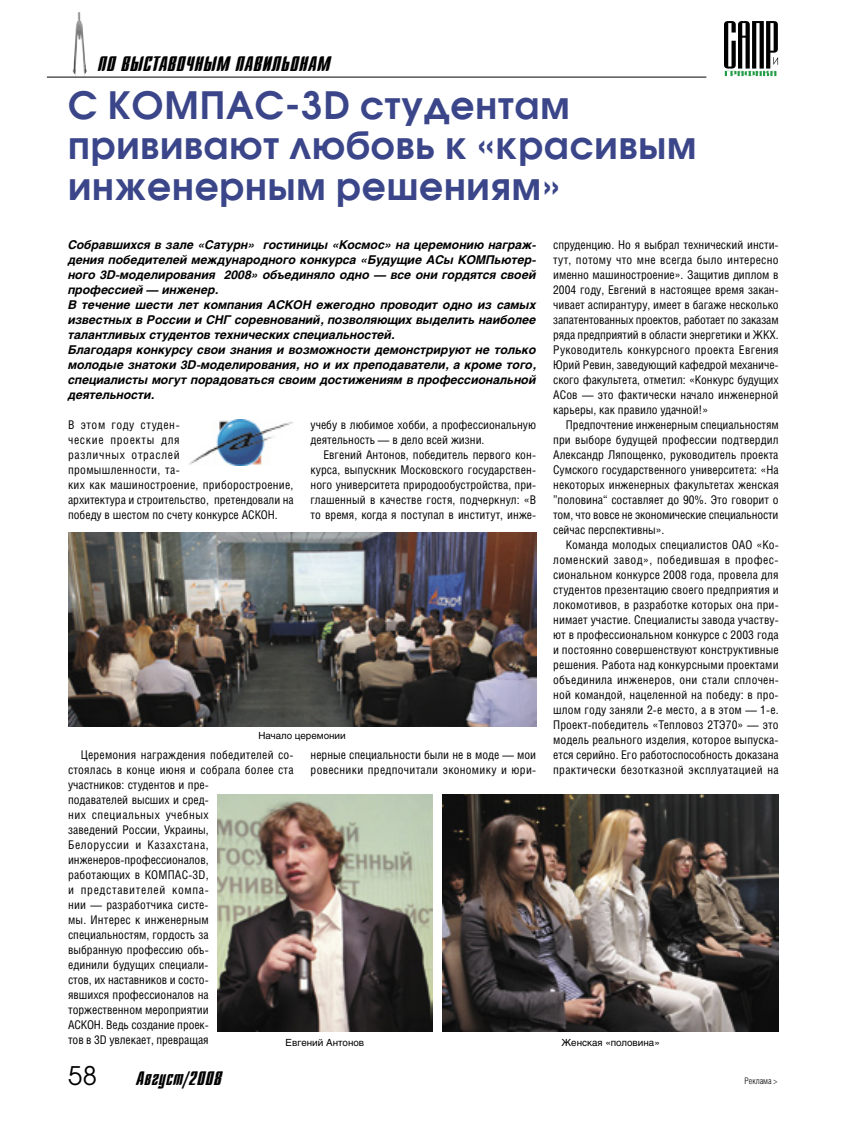
<style>
.page{position:relative;width:851px;height:1127px;background:#fff}
.page>*{position:absolute;margin:0;border:0;box-sizing:border-box;transform-origin:0 0}
.t1{font:700 37.5px/40.5px "Avant Garde C";letter-spacing:.025em;color:#3a4689}
.t2{font:25.5px "Avant Garde C";color:#000}
.t3{font:21px "Dagger C";letter-spacing:.025em;color:#000}
.t4{font:19.5px "Dagger C";letter-spacing:.025em;color:#000}
.t5{font:12px/15px "Helios Cond";color:#000;text-align:justify}
.t6{font:italic 700 12px/15px "Helios";color:#000}
.t7{font:12px/15px "Helios Cond";letter-spacing:.02em;color:#000}
.t8{font:12px/15px "Helios Cond";letter-spacing:.025em;color:#000}
.t9{font:9.75px "Helios";color:#000}
.t10{font:300 9px "Helios Cond";color:#000}
</style>
<div class="page">
<img style="left:73px;top:12px;width:14px;height:65px">
<svg style="left:724px;top:21px;width:54px;height:55px"></svg>
<hr style="left:47px;top:77px;width:659px;height:1px;background:#000">
<img style="left:189px;top:420px;width:104px;height:45px">
<img style="left:68px;top:532px;width:468px;height:194px">
<img style="left:217px;top:794px;width:215px;height:237px">
<img style="left:443px;top:795px;width:335px;height:236px">
<h3 class="t3" style="left:98px;top:53px;width:234px">по выставочным павильонам</h3>
<h1 class="t1" style="left:68px;top:84px;width:629px">C КОМПАС-3D студентам прививают любовь к «красивым инженерным решениям»</h1>
<p class="t6" style="left:68px;top:237px;width:469px">Собравшихся в зале «Сатурн» гостиницы «Космос» на церемонию награж&shy;дения победителей международного конкурса «Будущие АСы КОМПьютер&shy;ного 3D-моделирования 2008» объединяло одно — все они гордятся своей профессией — инженер.<br>В течение шести лет компания АСКОН ежегодно проводит одно из самых известных в России и СНГ соревнований, позволяющих выделить наиболее талантливых студентов технических специальностей.<br>Благодаря конкурсу свои знания и возможности демонстрируют не только молодые знатоки 3D-моделирования, но и их преподаватели, а кроме того, специалисты могут порадоваться своим достижениям в профессиональной деятельности.</p>
<p class="t5" style="left:553px;top:237px;width:227px">спруденцию. Но я выбрал технический инсти&shy;тут, потому что мне всегда было интересно именно машиностроение». Защитив диплом в 2004 году, Евгений в настоящее время закан&shy;чивает аспирантуру, имеет в багаже несколько запатентованных проектов, работает по заказам ряда предприятий в области энергетики и ЖКХ.<br>Руководитель конкурсного проекта Евгения Юрий Ревин, заведующий кафедрой механиче&shy;ского факультета, отметил: «Конкурс будущих АСов — это фактически начало инженерной карьеры, как правило удачной!»</p>
<p class="t5" style="left:553px;top:417px;width:227px;text-indent:13px">Предпочтение инженерным специальностям при выборе будущей профессии подтвердил Александр Ляпощенко, руководитель проекта Сумского государственного университета: «На некоторых инженерных факультетах женская ”половина“ составляет до 90%. Это говорит о том, что вовсе не экономические специальности сейчас перспективны».</p>
<p class="t5" style="left:553px;top:537px;width:227px;text-indent:13px">Команда молодых специалистов ОАО «Ко&shy;ломенский завод», победившая в профес&shy;сиональном конкурсе 2008 года, провела для студентов презентацию своего предприятия и локомотивов, в разработке которых она при&shy;нимает участие. Специалисты завода участву&shy;ют в профессиональном конкурсе с 2003 года и постоянно совершенствуют конструктивные решения. Работа над конкурсными проектами объединила инженеров, они стали сплочен&shy;ной командой, нацеленной на победу: в про&shy;шлом году заняли 2-е место, а в этом — 1-е.<br>Проект-победитель «Тепловоз 2ТЭ70» — это модель реального изделия, которое выпуска&shy;ется серийно. Его работоспособность доказана практически безотказной эксплуатацией на</p>
<p class="t7" style="left:68px;top:417px;width:227px">В этом году студен-<br>ческие проекты для<br>различных отраслей<br>промышленности, та-<br>ких как машиностроение, приборостроение, архитектура и строительство, претендовали на победу в шестом по счету конкурсе АСКОН.</p>
<p class="t5" style="left:310px;top:417px;width:227px">учебу в любимое хобби, а профессиональную деятельность — в дело всей жизни.</p>
<p class="t5" style="left:310px;top:447px;width:227px;text-indent:13px">Евгений Антонов, победитель первого кон&shy;курса, выпускник Московского государствен&shy;ного университета природообустройства, при&shy;глашенный в качестве гостя, подчеркнул: «В то время, когда я поступал в институт, инже-</p>
<p class="t9" style="left:258px;top:730px;width:89px">Начало церемонии</p>
<p class="t5" style="left:68px;top:747px;width:227px;text-align:left;text-indent:13px">Церемония награждения победителей со&shy;стоялась в конце июня и собрала более ста участников: студентов и пре-<br>подавателей высших и сред-<br>них специальных учебных<br>заведений России, Украины,<br>Белоруссии и Казахстана, инженеров-профессионалов,<br>работающих в КОМПАС-3D,<br>и представителей компа-<br>нии — разработчика систе-<br>мы. Интерес к инженерным<br>специальностям, гордость за<br>выбранную профессию объ-<br>единили будущих специали-<br>стов, их наставников и состо-<br>явшихся профессионалов на<br>торжественном мероприятии<br>АСКОН. Ведь создание проек-<br>тов в 3D увлекает, превращая</p>
<p class="t8" style="left:310px;top:747px;width:227px">нерные специальности были не в моде — мои ровесники предпочитали экономику и юри-</p>
<p class="t9" style="left:285px;top:1037px;width:80px">Евгений Антонов</p>
<p class="t9" style="left:561px;top:1037px;width:100px">Женская «половина»</p>
<h2 class="t2" style="left:68px;top:1060px;width:30px">58</h2>
<h3 class="t4" style="left:136px;top:1068px;width:87px">Август/2008</h3>
<p class="t10" style="left:744px;top:1076px;width:34px">Реклама &gt;</p>
</div>
